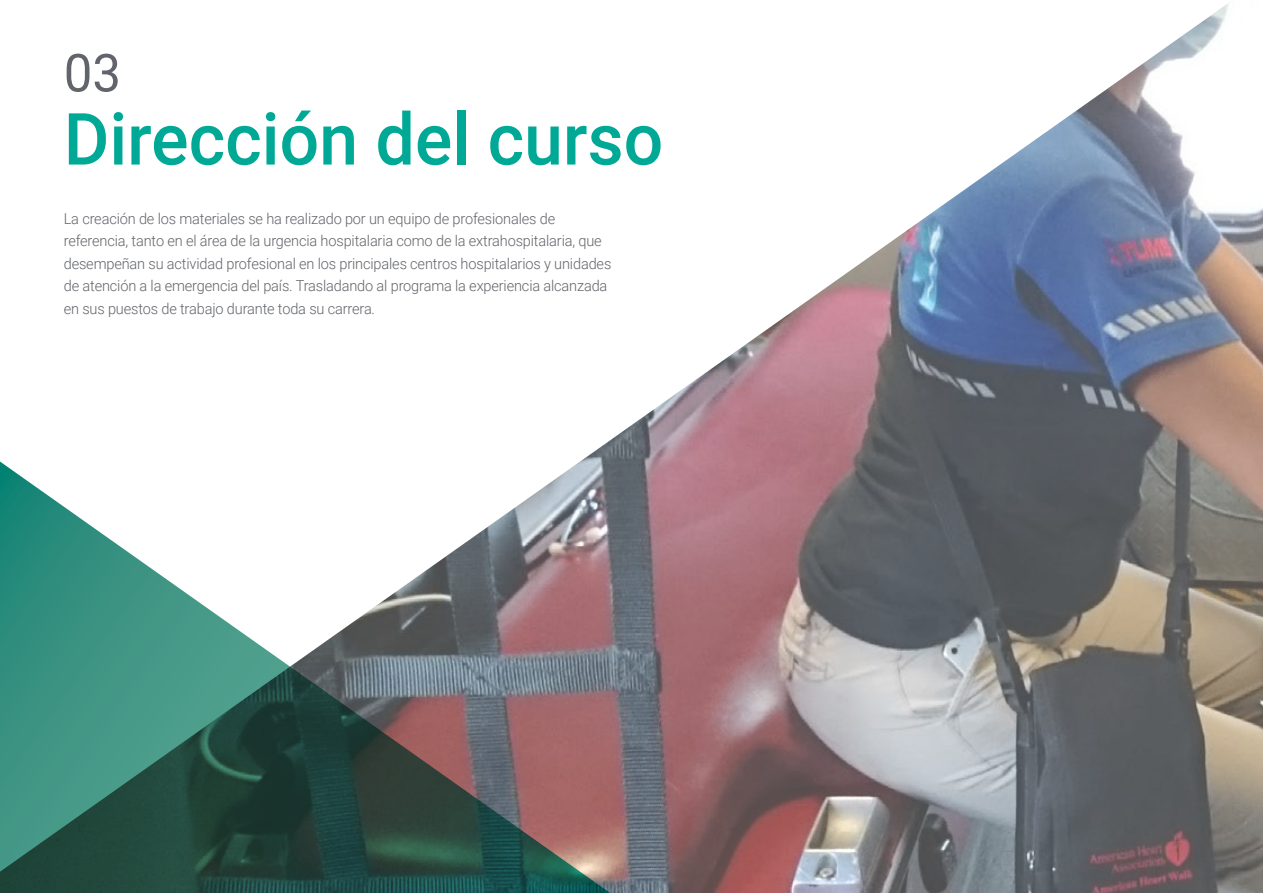
<style>
.page{position:relative;width:1263px;height:893px;background:#fff}
.page>*{position:absolute;margin:0;border:0;box-sizing:border-box;transform-origin:0 0}
.t1{font:500 72px "Roboto";color:#00a996}
.t2{font:52.5px "Roboto";color:#61646a}
.t3{font:300 15px/22.5px "Roboto";letter-spacing:-.01em;color:#61646a}
</style>
<div class="page">
<img style="left:602px;top:2px;width:661px;height:891px">
<svg style="left:0;top:446px;width:640px;height:447px"></svg>
<h2 class="t2" style="left:64px;top:36px;width:59px">03</h2>
<h1 class="t1" style="left:64px;top:89px;width:601px">Dirección del curso</h1>
<p class="t3" style="left:64px;top:207px;width:549px">La creación de los materiales se ha realizado por un equipo de profesionales de referencia, tanto en el área de la urgencia hospitalaria como de la extrahospitalaria, que desempeñan su actividad profesional en los principales centros hospitalarios y unidades de atención a la emergencia del país. Trasladando al programa la experiencia alcanzada en sus puestos de trabajo durante toda su carrera.</p>
</div>
